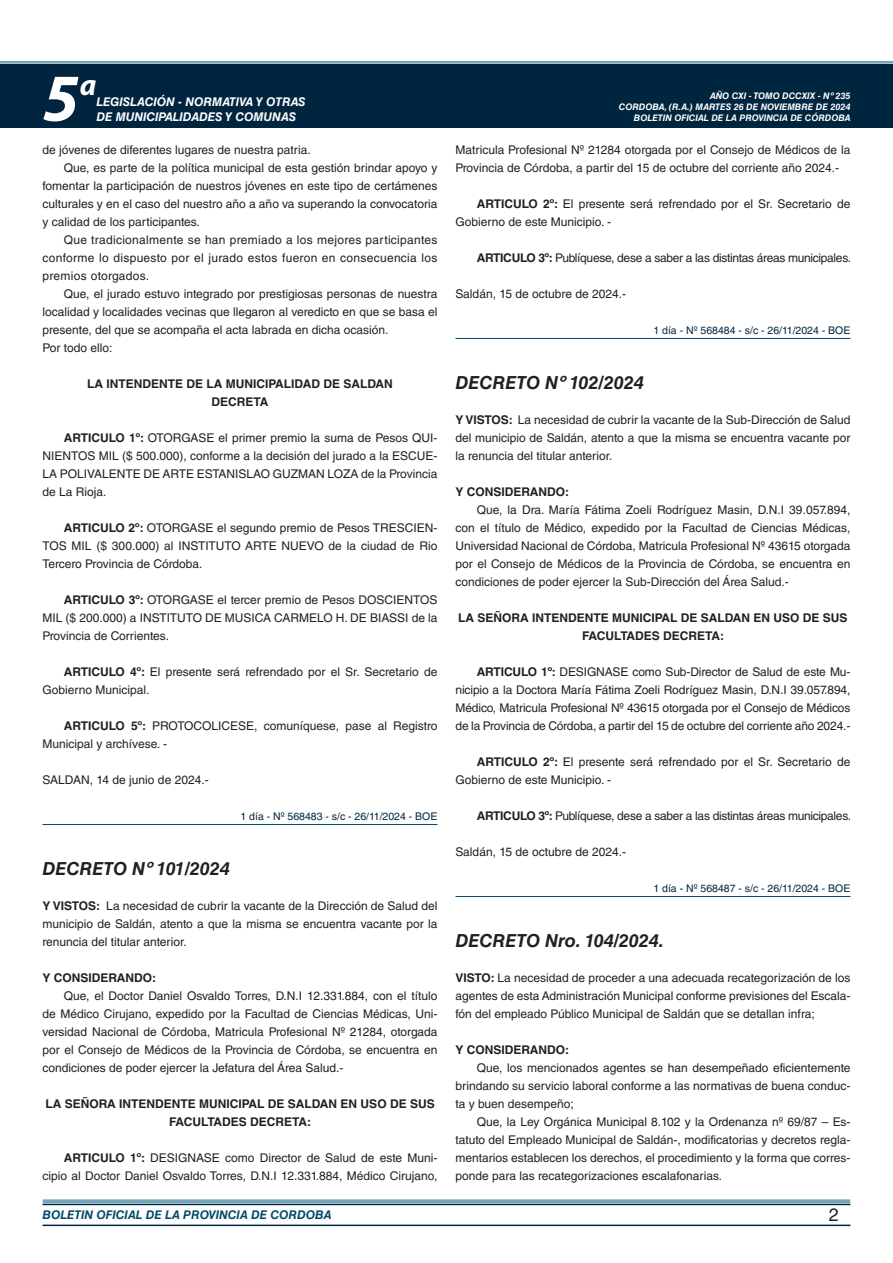
<style>
.page{position:relative;width:893px;height:1263px;background:#fff}
.page>*{position:absolute;margin:0;border:0;box-sizing:border-box;transform-origin:0 0}
.t1{font:italic 700 67.5px "Myriad Pro";color:#fff}
.t2{font:italic 700 30px "Myriad Pro";color:#fff}
.NOMBRE_DE_MINISTERIO{font:italic 700 18px "Helvetica LT Std";color:#231f20}
.t3{font:18px "Helvetica LT Std";color:#231f20}
.TEXTO_BASE{font:12px/18px "Helvetica LT Std";color:#231f20;text-align:justify}
.RESUELVE{font:700 12px/18px "Helvetica LT Std";color:#231f20;text-align:center}
.TEXTO_BASE-2{font:12px "Helvetica LT Std";letter-spacing:-.025em;color:#231f20}
.t4{font:italic 700 12px "Helvetica LT Std";color:#fff}
.TEXTO_BASE-3{font:700 12px "Helvetica LT Std";color:#231f20}
.t5{font:italic 700 12px "Helvetica LT Std";color:#004b6c}
.FECHA_DE_VENCIMIENTO{font:10.5px "Helvetica LT Std";color:#00263f}
.t6{font:italic 700 9px/10.8px "Helvetica LT Std";color:#fff;text-align:right}
.s1{font-weight:700}
</style>
<div class="page">
<div style="left:0;top:61px;width:893px;height:6px;background:#fff;opacity:.75"></div>
<div style="left:0;top:64px;width:893px;height:64px;background:#00263f"></div>
<hr style="left:43px;top:1224px;width:807px;height:2px;background:#00263f">
<div style="left:42px;top:1198px;width:809px;height:8px;background:#fff;opacity:.75"></div>
<hr style="left:43px;top:824px;width:394px;height:1px;background:#004b6c">
<hr style="left:455px;top:338px;width:395px;height:1px;background:#004b6c">
<hr style="left:455px;top:896px;width:395px;height:1px;background:#004b6c">
<h1 class="t1" style="left:43px;top:54px;width:38px">5</h1>
<h2 class="t2" style="left:80px;top:66px;width:18px">a</h2>
<p class="t4" style="left:96px;top:95px;width:211px">LEGISLACIÓN - NORMATIVA Y OTRAS</p>
<p class="t4" style="left:96px;top:109px;width:201px">DE MUNICIPALIDADES Y COMUNAS</p>
<p class="TEXTO_BASE" style="left:43px;top:141px;width:270px">de jóvenes de diferentes lugares de nuestra patria.</p>
<p class="TEXTO_BASE" style="left:43px;top:159px;width:396px;text-indent:21px">Que, es parte de la política municipal de esta gestión brindar apoyo y fomentar la participación de nuestros jóvenes en este tipo de certámenes culturales y en el caso del nuestro año a año va superando la convocatoria y calidad de los participantes.</p>
<p class="TEXTO_BASE" style="left:43px;top:231px;width:396px;text-indent:21px">Que tradicionalmente se han premiado a los mejores participantes conforme lo dispuesto por el jurado estos fueron en consecuencia los premios otorgados.</p>
<p class="TEXTO_BASE" style="left:43px;top:285px;width:396px;text-indent:21px">Que, el jurado estuvo integrado por prestigiosas personas de nuestra localidad y localidades vecinas que llegaron al veredicto en que se basa el presente, del que se acompaña el acta labrada en dicha ocasión.</p>
<p class="TEXTO_BASE" style="left:43px;top:339px;width:71px">Por todo ello:</p>
<p class="RESUELVE" style="left:87px;top:374px;width:307px">LA INTENDENTE DE LA MUNICIPALIDAD DE SALDAN</p>
<p class="RESUELVE" style="left:212px;top:392px;width:58px">DECRETA</p>
<p class="TEXTO_BASE" style="left:43px;top:429px;width:396px;text-indent:21px"><span class="s1">ARTICULO 1º:</span> OTORGASE el primer premio la suma de Pesos QUI-NIENTOS MIL ($ 500.000), conforme a la decisión del jurado a la ESCUE-LA POLIVALENTE DE ARTE ESTANISLAO GUZMAN LOZA de la Provincia de La Rioja.</p>
<p class="TEXTO_BASE" style="left:43px;top:519px;width:396px;text-indent:21px"><span class="s1">ARTICULO 2º:</span> OTORGASE el segundo premio de Pesos TRESCIEN-TOS MIL ($ 300.000) al INSTITUTO ARTE NUEVO de la ciudad de Rio Tercero Provincia de Córdoba.</p>
<p class="TEXTO_BASE" style="left:43px;top:591px;width:396px;text-indent:21px"><span class="s1">ARTICULO 3º:</span> OTORGASE el tercer premio de Pesos DOSCIENTOS MIL ($ 200.000) a INSTITUTO DE MUSICA CARMELO H. DE BIASSI de la Provincia de Corrientes.</p>
<p class="TEXTO_BASE" style="left:43px;top:663px;width:396px;text-indent:21px"><span class="s1">ARTICULO 4º:</span> El presente será refrendado por el Sr. Secretario de<br>Gobierno Municipal.</p>
<p class="TEXTO_BASE" style="left:43px;top:717px;width:396px;text-indent:21px"><span class="s1">ARTICULO 5º:</span> PROTOCOLICESE, comuníquese, pase al Registro<br>Municipal y archívese. -</p>
<p class="TEXTO_BASE" style="left:43px;top:771px;width:168px">SALDAN, 14 de junio de 2024.-</p>
<p class="FECHA_DE_VENCIMIENTO" style="left:240px;top:810px;width:198px">1 día - Nº 568483 - s/c - 26/11/2024 - BOE</p>
<p class="NOMBRE_DE_MINISTERIO" style="left:43px;top:858px;width:189px">DECRETO Nº 101/2024</p>
<p class="TEXTO_BASE" style="left:43px;top:897px;width:396px"><span class="s1">Y VISTOS:</span> La necesidad de cubrir la vacante de la Dirección de Salud del municipio de Saldán, atento a que la misma se encuentra vacante por la renuncia del titular anterior.</p>
<p class="TEXTO_BASE-3" style="left:43px;top:970px;width:115px">Y CONSIDERANDO:</p>
<p class="TEXTO_BASE" style="left:43px;top:987px;width:396px;text-indent:21px">Que, el Doctor Daniel Osvaldo Torres, D.N.I 12.331.884, con el título de Médico Cirujano, expedido por la Facultad de Ciencias Médicas, Uni&shy;versidad Nacional de Córdoba, Matricula Profesional Nº 21284, otorgada por el Consejo de Médicos de la Provincia de Córdoba, se encuentra en condiciones de poder ejercer la Jefatura del Área Salud.-</p>
<p class="RESUELVE" style="left:45px;top:1094px;width:391px">LA SEÑORA INTENDENTE MUNICIPAL DE SALDAN EN USO DE SUS<br>FACULTADES DECRETA:</p>
<p class="TEXTO_BASE" style="left:43px;top:1149px;width:396px;text-align:right"><span class="s1">ARTICULO 1º:</span> DESIGNASE como Director de Salud de este Muni&shy;cipio al Doctor Daniel Osvaldo Torres, D.N.I 12.331.884, Médico Cirujano,</p>
<p class="t6" style="left:619px;top:91px;width:233px">AÑO CXI - TOMO DCCXIX - Nº 235<br>CORDOBA, (R.A.) MARTES 26 DE NOVIEMBRE DE 2024<br>BOLETIN OFICIAL DE LA PROVINCIA DE CÓRDOBA</p>
<p class="TEXTO_BASE" style="left:455px;top:141px;width:396px">Matricula Profesional Nº 21284 otorgada por el Consejo de Médicos de la<br>Provincia de Córdoba, a partir del 15 de octubre del corriente año 2024.-</p>
<p class="TEXTO_BASE" style="left:455px;top:195px;width:396px;text-indent:21px"><span class="s1">ARTICULO 2º:</span> El presente será refrendado por el Sr. Secretario de<br>Gobierno de este Municipio. -</p>
<p class="TEXTO_BASE-2" style="left:477px;top:251px;width:376px"><span class="s1">ARTICULO 3º:</span> Publíquese, dese a saber a las distintas áreas municipales.</p>
<p class="TEXTO_BASE" style="left:455px;top:285px;width:172px">Saldán, 15 de octubre de 2024.-</p>
<p class="FECHA_DE_VENCIMIENTO" style="left:653px;top:324px;width:198px">1 día - Nº 568484 - s/c - 26/11/2024 - BOE</p>
<p class="NOMBRE_DE_MINISTERIO" style="left:455px;top:372px;width:190px">DECRETO Nº 102/2024</p>
<p class="TEXTO_BASE" style="left:455px;top:411px;width:396px"><span class="s1">Y VISTOS:</span> La necesidad de cubrir la vacante de la Sub-Dirección de Salud del municipio de Saldán, atento a que la misma se encuentra vacante por la renuncia del titular anterior.</p>
<p class="TEXTO_BASE-3" style="left:455px;top:484px;width:115px">Y CONSIDERANDO:</p>
<p class="TEXTO_BASE" style="left:455px;top:501px;width:396px;text-indent:21px">Que, la Dra. María Fátima Zoeli Rodríguez Masin, D.N.I 39.057.894, con el título de Médico, expedido por la Facultad de Ciencias Médicas, Universidad Nacional de Córdoba, Matricula Profesional Nº 43615 otorgada por el Consejo de Médicos de la Provincia de Córdoba, se encuentra en condiciones de poder ejercer la Sub-Dirección del Área Salud.-</p>
<p class="RESUELVE" style="left:458px;top:608px;width:391px">LA SEÑORA INTENDENTE MUNICIPAL DE SALDAN EN USO DE SUS<br>FACULTADES DECRETA:</p>
<p class="TEXTO_BASE" style="left:455px;top:663px;width:396px;text-indent:21px"><span class="s1">ARTICULO 1º:</span> DESIGNASE como Sub-Director de Salud de este Mu&shy;nicipio a la Doctora María Fátima Zoeli Rodríguez Masin, D.N.I 39.057.894, Médico, Matricula Profesional Nº 43615 otorgada por el Consejo de Médicos de la Provincia de Córdoba, a partir del 15 de octubre del corriente año 2024.-</p>
<p class="TEXTO_BASE" style="left:455px;top:753px;width:396px;text-indent:21px"><span class="s1">ARTICULO 2º:</span> El presente será refrendado por el Sr. Secretario de<br>Gobierno de este Municipio. -</p>
<p class="TEXTO_BASE-2" style="left:477px;top:809px;width:376px"><span class="s1">ARTICULO 3º:</span> Publíquese, dese a saber a las distintas áreas municipales.</p>
<p class="TEXTO_BASE" style="left:455px;top:843px;width:172px">Saldán, 15 de octubre de 2024.-</p>
<p class="FECHA_DE_VENCIMIENTO" style="left:653px;top:882px;width:198px">1 día - Nº 568487 - s/c - 26/11/2024 - BOE</p>
<p class="NOMBRE_DE_MINISTERIO" style="left:455px;top:930px;width:210px">DECRETO Nro. 104/2024.</p>
<p class="TEXTO_BASE" style="left:455px;top:969px;width:396px"><span class="s1">VISTO:</span> La necesidad de proceder a una adecuada recategorización de los agentes de esta Administración Municipal conforme previsiones del Escala&shy;fón del empleado Público Municipal de Saldán que se detallan infra;</p>
<p class="TEXTO_BASE-3" style="left:455px;top:1042px;width:115px">Y CONSIDERANDO:</p>
<p class="TEXTO_BASE" style="left:455px;top:1059px;width:396px;text-indent:21px">Que, los mencionados agentes se han desempeñado eficientemente brindando su servicio laboral conforme a las normativas de buena conduc&shy;ta y buen desempeño;</p>
<p class="TEXTO_BASE" style="left:455px;top:1113px;width:396px;text-indent:21px">Que, la Ley Orgánica Municipal 8.102 y la Ordenanza nº 69/87 – Es&shy;tatuto del Empleado Municipal de Saldán-, modificatorias y decretos regla&shy;mentarios establecen los derechos, el procedimiento y la forma que corres&shy;ponde para las recategorizaciones escalafonarias.</p>
<p class="t5" style="left:43px;top:1208px;width:290px">BOLETIN OFICIAL DE LA PROVINCIA DE CORDOBA</p>
<p class="t3" style="left:829px;top:1204px;width:12px">2</p>
</div>
